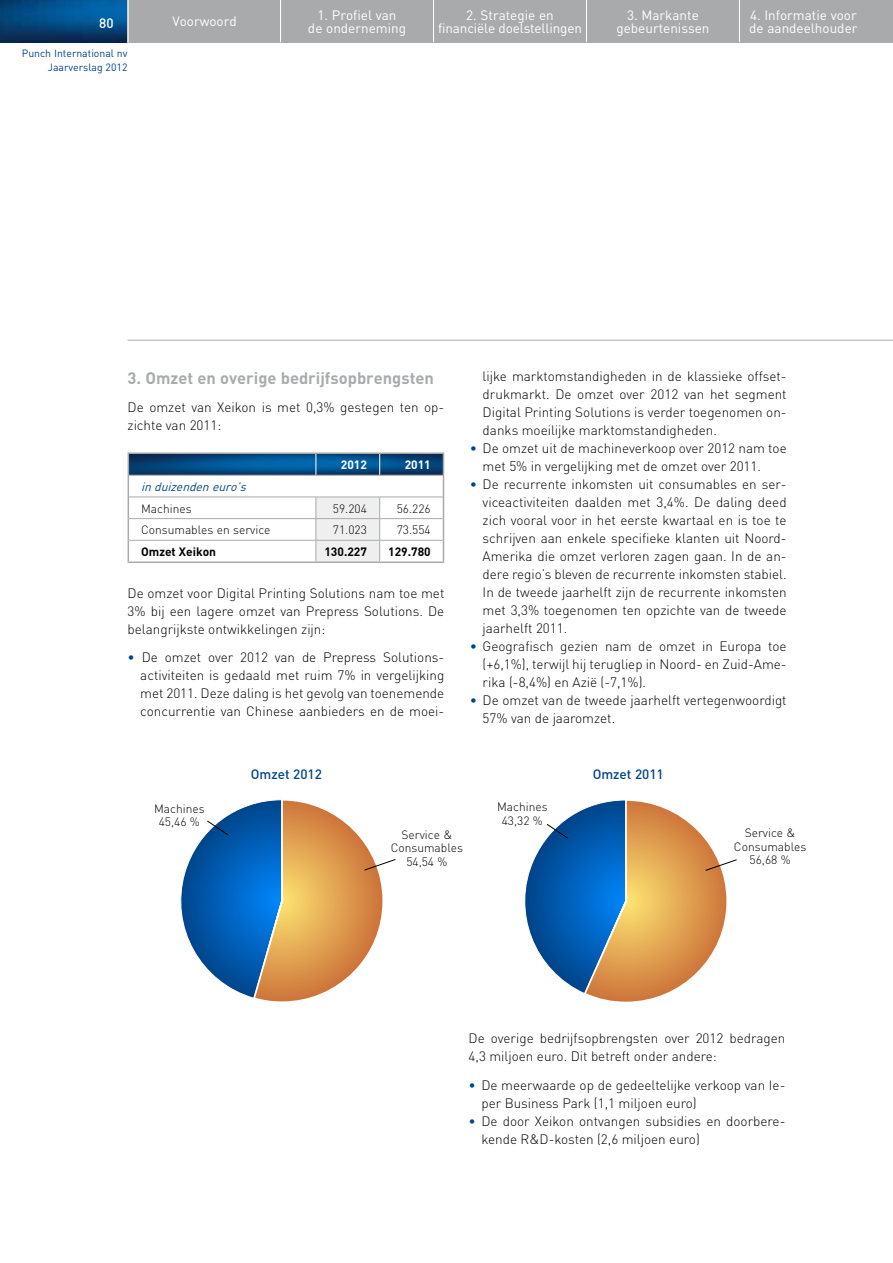
<style>
.page{position:relative;width:893px;height:1263px;background:#fff}
.page>*{position:absolute;margin:0;border:0;box-sizing:border-box;transform-origin:0 0}
.t1{font:700 16.5px "DIN";color:#a9aaac}
.t2{font:300 13.5px/18px "DIN";color:#000}
.t3{font:13.5px/13.5px "DIN";color:#fff;text-align:center}
.t4{font:500 13.5px "DIN";color:#004489}
.t5{font:500 13.5px "DIN";color:#fff}
.t6{font:300 12px/13.5px "DIN";color:#000;text-align:center}
.t7{font:700 12px "DIN";color:#000}
.t8{font:italic 12px "DIN";color:#004489}
.t9{font:700 12px "DIN";color:#fff}
.t10{font:10.5px/13.5px "DIN";color:#004489;text-align:right}
.s1{color:#004489}
</style>
<div class="page">
<img style="left:0;top:0;width:128px;height:43px">
<div style="left:128px;top:0;width:765px;height:43px;background:#a9aaac"></div>
<hr style="left:586px;top:0;width:1px;height:42px;background:#fff">
<hr style="left:739px;top:0;width:1px;height:42px;background:#fff">
<hr style="left:280px;top:0;width:1px;height:42px;background:#fff">
<hr style="left:433px;top:0;width:1px;height:42px;background:#fff">
<hr style="left:128px;top:340px;width:765px;height:1px;background:#a9aaac">
<hr style="left:128px;top:0;width:1px;height:43px;background:#fff">
<svg style="left:524px;top:800px;width:213px;height:202px"></svg>
<svg style="left:180px;top:799px;width:216px;height:203px"></svg>
<hr style="left:128px;top:452px;width:188px;height:2px;background:#a9aaac">
<hr style="left:316px;top:452px;width:64px;height:2px;background:#a9aaac">
<hr style="left:380px;top:452px;width:64px;height:2px;background:#a9aaac">
<hr style="left:128px;top:561px;width:188px;height:2px;background:#a9aaac">
<hr style="left:316px;top:561px;width:64px;height:2px;background:#a9aaac">
<hr style="left:380px;top:561px;width:64px;height:2px;background:#a9aaac">
<svg style="left:128px;top:454px;width:316px;height:108px"></svg>
<p class="t5" style="left:99px;top:14px;width:16px">80</p>
<p class="t10" style="left:22px;top:47px;width:107px">Punch International nv<br>Jaarverslag 2012</p>
<p class="t3" style="left:172px;top:15px;width:66px">Voorwoord</p>
<p class="t3" style="left:616px;top:8px;width:95px">3. Markante gebeurtenissen</p>
<p class="t3" style="left:749px;top:8px;width:110px;text-align:left">4. Informatie voor de aandeelhouder</p>
<p class="t3" style="left:438px;top:8px;width:145px">2. Strategie en financiële doelstellingen</p>
<p class="t3" style="left:308px;top:8px;width:100px">1. Profiel van<br>de onderneming</p>
<p class="t1" style="left:128px;top:367px;width:308px">3. Omzet en overige bedrijfsopbrengsten</p>
<p class="t2" style="left:128px;top:398px;width:318px">De omzet van Xeikon is met 0,3% gestegen ten op&shy;zichte van 2011:</p>
<p class="t9" style="left:341px;top:457px;width:28px">2012</p>
<p class="t9" style="left:405px;top:457px;width:28px">2011</p>
<p class="t8" style="left:141px;top:479px;width:110px">induizendeneuro’s</p>
<p class="t6" style="left:141px;top:501px;width:52px">Machines</p>
<p class="t6" style="left:333px;top:501px;width:36px">59.204</p>
<p class="t6" style="left:397px;top:501px;width:36px">56.226</p>
<p class="t6" style="left:141px;top:523px;width:131px">Consumables en service</p>
<p class="t6" style="left:333px;top:523px;width:36px">71.023</p>
<p class="t6" style="left:397px;top:523px;width:36px">73.554</p>
<p class="t7" style="left:141px;top:544px;width:77px">Omzet Xeikon</p>
<p class="t7" style="left:324px;top:544px;width:44px">130.227</p>
<p class="t7" style="left:388px;top:544px;width:44px">129.780</p>
<p class="t2" style="left:128px;top:584px;width:318px;text-align:justify">De omzet voor Digital Printing Solutions nam toe met 3% bij een lagere omzet van Prepress Solutions. De belangrijkste ontwikkelingen zijn:</p>
<p class="t2" style="left:140px;top:648px;width:306px;text-align:justify;text-indent:-13px"><span class="s1">•</span> De omzet over 2012 van de Prepress Solutions&shy;activiteiten is gedaald met ruim 7% in vergelijking met 2011. Deze daling is het gevolg van toenemende concurrentie van Chinese aanbieders en de moei-</p>
<p class="t2" style="left:483px;top:367px;width:306px;text-align:justify">lijke marktomstandigheden in de klassieke offset&shy;drukmarkt. De omzet over 2012 van het segment Digital Printing Solutions is verder toegenomen on&shy;danks moeilijke marktomstandigheden.</p>
<p class="t2" style="left:483px;top:439px;width:306px;text-indent:-13px"><span class="s1">•</span> De omzet uit de machineverkoop over 2012 nam toe met 5% in vergelijking met de omzet over 2011.</p>
<p class="t2" style="left:483px;top:475px;width:306px;text-align:justify;text-indent:-13px"><span class="s1">•</span> De recurrente inkomsten uit consumables en ser&shy;viceactiviteiten daalden met 3,4%. De daling deed zich vooral voor in het eerste kwartaal en is toe te schrijven aan enkele specifieke klanten uit Noord-Amerika die omzet verloren zagen gaan. In de an&shy;dere regio’s bleven de recurrente inkomsten stabiel.<br>In de tweede jaarhelft zijn de recurrente inkomsten met 3,3% toegenomen ten opzichte van de tweede jaarhelft 2011.</p>
<p class="t2" style="left:483px;top:637px;width:306px;text-align:justify;text-indent:-13px"><span class="s1">•</span> Geografisch gezien nam de omzet in Europa toe (+6,1%), terwijl hij terugliep in Noord- en Zuid-Ame&shy;rika (-8,4%) en Azië (-7,1%).</p>
<p class="t2" style="left:483px;top:691px;width:306px;text-indent:-13px"><span class="s1">•</span> De omzet van de tweede jaarhelft vertegenwoordigt<br>57% van de jaaromzet.</p>
<p class="t6" style="left:154px;top:801px;width:52px">Machines<br>45,46 %</p>
<p class="t4" style="left:251px;top:765px;width:73px">Omzet 2012</p>
<p class="t6" style="left:391px;top:828px;width:74px">Service &amp;<br>Consumables<br>54,54 %</p>
<p class="t6" style="left:497px;top:800px;width:52px">Machines<br>43,32 %</p>
<p class="t4" style="left:593px;top:765px;width:73px">Omzet 2011</p>
<p class="t6" style="left:734px;top:826px;width:74px">Service &amp;<br>Consumables<br>56,68 %</p>
<p class="t2" style="left:469px;top:1029px;width:318px">De overige bedrijfsopbrengsten over 2012 bedragen<br>4,3 miljoen euro. Dit betreft onder andere:</p>
<p class="t2" style="left:481px;top:1076px;width:306px;text-indent:-13px"><span class="s1">•</span> De meerwaarde op de gedeeltelijke verkoop van Ie&shy;per Business Park (1,1 miljoen euro)</p>
<p class="t2" style="left:481px;top:1112px;width:306px;text-indent:-13px"><span class="s1">•</span> De door Xeikon ontvangen subsidies en doorbere&shy;kende R&amp;D-kosten (2,6 miljoen euro)</p>
</div>
